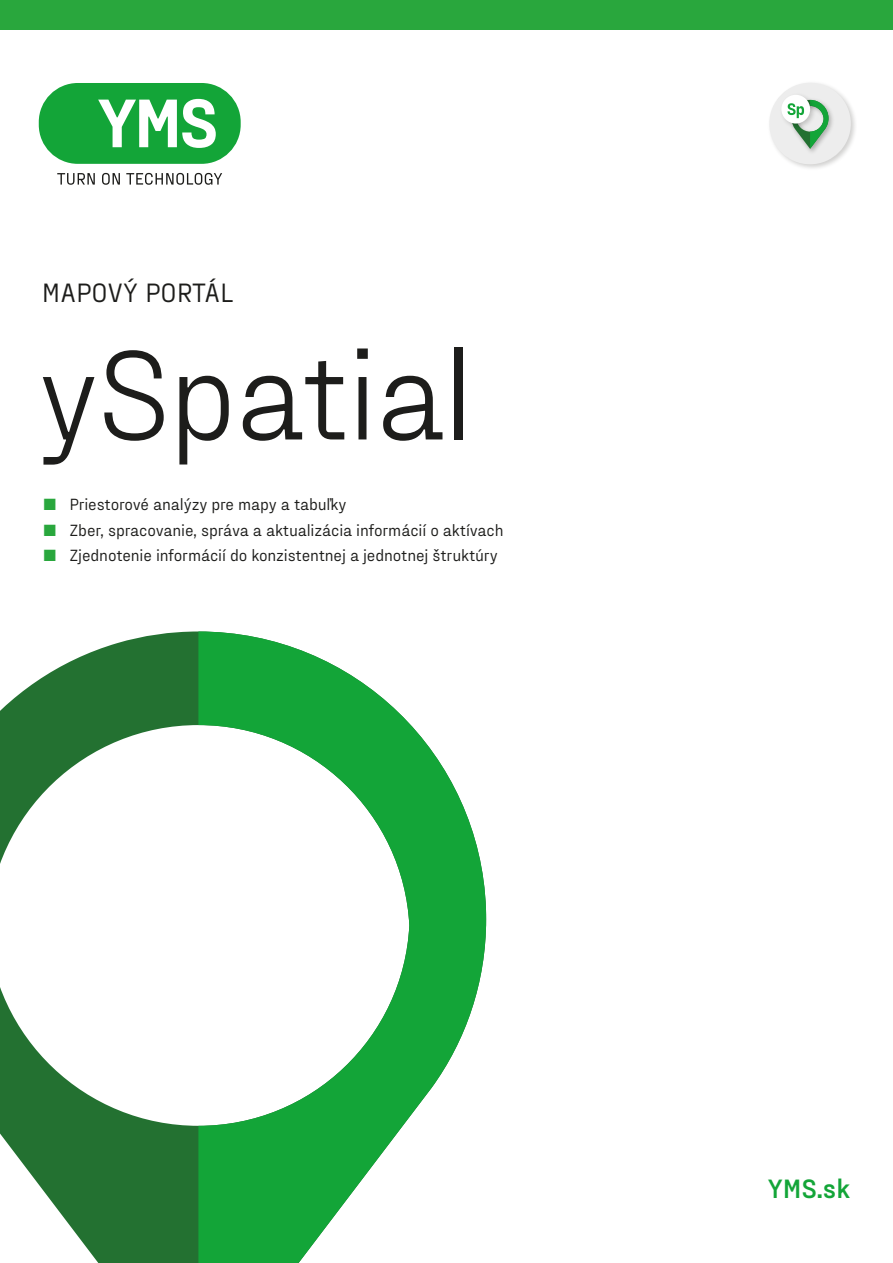
<style>
.page{position:relative;width:893px;height:1263px;background:#fff}
.page>*{position:absolute;margin:0;border:0;box-sizing:border-box;transform-origin:0 0}
.t1{font:129px "PP Fraktion Sans";letter-spacing:-.02em;color:#1d1d1b}
.t2{font:27px "PP Fraktion Sans";color:#1d1d1b}
.t3{font:27px "PP Fraktion Sans";color:#13a538}
.t4{font:16.5px/25.3px "PP Fraktion Sans";letter-spacing:-.01em;color:#1d1d1b}
.s1{color:#29a73d}
</style>
<div class="page">
<div style="left:39px;top:83px;width:202px;height:81px;background:#13a538;border-radius:39px"></div>
<svg style="left:57px;top:173px;width:38px;height:12px"></svg>
<svg style="left:102px;top:173px;width:18px;height:12px"></svg>
<svg style="left:126px;top:173px;width:96px;height:12px"></svg>
<svg style="left:98px;top:99px;width:118px;height:49px"></svg>
<img style="left:770px;top:82px;width:85px;height:86px">
<div style="left:769px;top:83px;width:82px;height:81px;background:#ededed;border-radius:50%"></div>
<img style="left:808px;top:108px;width:29px;height:49px">
<img style="left:777px;top:91px;width:36px;height:31px">
<div style="left:781px;top:95px;width:29px;height:29px;background:#fff;border-radius:50%"></div>
<svg style="left:787px;top:100px;width:41px;height:49px"></svg>
<div style="left:0;top:0;width:893px;height:30px;background:#29a73d"></div>
<svg style="left:0;top:631px;width:198px;height:632px"></svg>
<svg style="left:198px;top:631px;width:288px;height:632px"></svg>
<h2 class="t2" style="left:42px;top:271px;width:193px">MAPOVÝ PORTÁL</h2>
<h1 class="t1" style="left:37px;top:294px;width:438px">ySpatial</h1>
<p class="t4" style="left:43px;top:490px;width:463px"><span class="s1">⬛</span> Priestorové analýzy pre mapy a tabuľky<br><span class="s1">⬛</span> Zber, spracovanie, správa a aktualizácia informácií o aktívach <span class="s1">⬛</span> Zjednotenie informácií do konzistentnej a jednotnej štruktúry</p>
<h2 class="t3" style="left:768px;top:1168px;width:84px">YMS.sk</h2>
</div>
